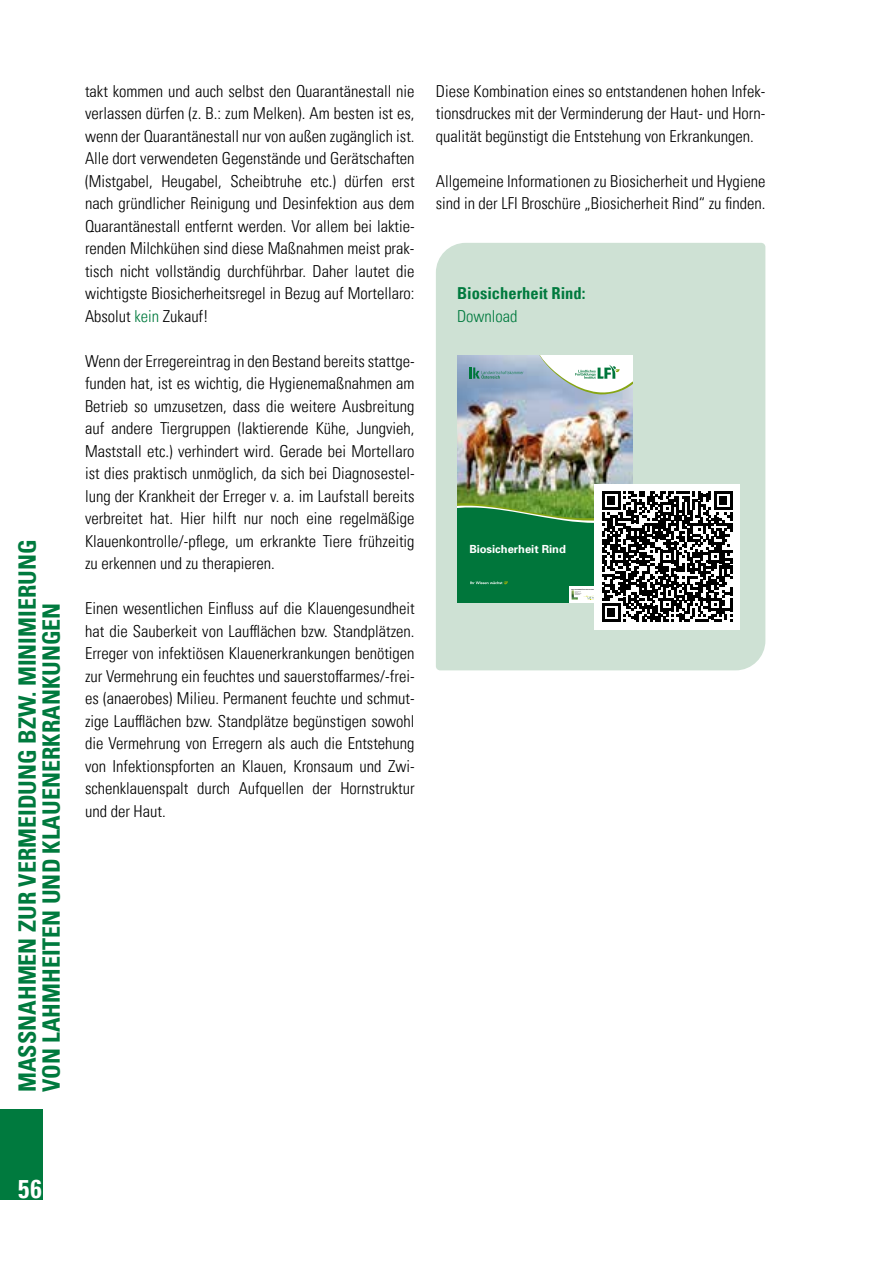
<style>
.page{position:relative;width:893px;height:1263px;background:#fff}
.page>*{position:absolute;margin:0;border:0;box-sizing:border-box;transform-origin:0 0}
.t1{font:700 condensed 25.5px "Univers LT Pro";color:#fff}
.t2{font:700 condensed 24px/24px "Univers LT Pro";color:#007a3e}
.t3{font:300 condensed 16.5px/22.5px "Univers LT Pro";color:#000;text-align:justify}
.t4{font:700 condensed 16.5px "Univers LT Pro";color:#007a3e}
.t5{font:300 condensed 16.5px "Univers LT Pro";color:#007a3e}
.t6{font:700 11.1px "Univers";letter-spacing:-.005em;color:#fff}
.s1{color:#007a3e}
</style>
<div class="page">
<div style="left:0;top:1109px;width:43px;height:90px;background:#007a3e"></div>
<div style="left:436px;top:243px;width:329px;height:427px;background:#cee1d4"></div>
<img style="left:457px;top:355px;width:175px;height:136px">
<svg style="left:538px;top:355px;width:94px;height:40px"></svg>
<svg style="left:469px;top:367px;width:55px;height:12px"></svg>
<div style="left:594px;top:484px;width:146px;height:145px;background:#fff"></div>
<svg style="left:457px;top:491px;width:275px;height:131px"></svg>
<h2 class="t2" style="left:15px;top:1092px;width:554px;rotate:-90deg">MASSNAHMEN ZUR VERMEIDUNG BZW. MINIMIERUNG<br>VON LAHMHEITEN UND KLAUENERKRANKUNGEN</h2>
<p class="t3" style="left:85px;top:79px;width:331px">takt kommen und auch selbst den Quarantänestall nie verlassen dürfen (z. B.: zum Melken). Am besten ist es, wenn der Quarantänestall nur von außen zugänglich ist.<br>Alle dort verwendeten Gegenstände und Gerätschaften (Mistgabel, Heugabel, Scheibtruhe etc.) dürfen erst nach gründlicher Reinigung und Desinfektion aus dem Quarantänestall entfernt werden. Vor allem bei laktie&shy;renden Milchkühen sind diese Maßnahmen meist prak&shy;tisch nicht vollständig durchführbar. Daher lautet die wichtigste Biosicherheitsregel in Bezug auf Mortellaro:<br>Absolut <span class="s1">kein</span> Zukauf!</p>
<p class="t3" style="left:85px;top:349px;width:331px">Wenn der Erregereintrag in den Bestand bereits stattge&shy;funden hat, ist es wichtig, die Hygienemaßnahmen am Betrieb so umzusetzen, dass die weitere Ausbreitung auf andere Tiergruppen (laktierende Kühe, Jungvieh, Maststall etc.) verhindert wird. Gerade bei Mortellaro ist dies praktisch unmöglich, da sich bei Diagnosestel&shy;lung der Krankheit der Erreger v. a. im Laufstall bereits verbreitet hat. Hier hilft nur noch eine regelmäßige Klauenkontrolle/-pflege, um erkrankte Tiere frühzeitig zu erkennen und zu therapieren.</p>
<p class="t3" style="left:85px;top:596px;width:331px">Einen wesentlichen Einfluss auf die Klauengesundheit hat die Sauberkeit von Laufflächen bzw. Standplätzen.<br>Erreger von infektiösen Klauenerkrankungen benötigen zur Vermehrung ein feuchtes und sauerstoffarmes/-frei&shy;es (anaerobes) Milieu. Permanent feuchte und schmut&shy;zige Laufflächen bzw. Standplätze begünstigen sowohl die Vermehrung von Erregern als auch die Entstehung von Infektionspforten an Klauen, Kronsaum und Zwi&shy;schenklauenspalt durch Aufquellen der Hornstruktur und der Haut.</p>
<p class="t3" style="left:436px;top:79px;width:331px">Diese Kombination eines so entstandenen hohen Infek&shy;tionsdruckes mit der Verminderung der Haut- und Horn&shy;qualität begünstigt die Entstehung von Erkrankungen.</p>
<p class="t3" style="left:436px;top:169px;width:331px">Allgemeine Informationen zu Biosicherheit und Hygiene sind in der LFI Broschüre „Biosicherheit Rind“ zu finden.</p>
<p class="t4" style="left:457px;top:283px;width:130px">Biosicherheit Rind:</p>
<p class="t5" style="left:457px;top:305px;width:62px">Download</p>
<p class="t6" style="left:469px;top:542px;width:98px">Biosicherheit Rind</p>
<h1 class="t1" style="left:18px;top:1173px;width:25px">56</h1>
</div>
